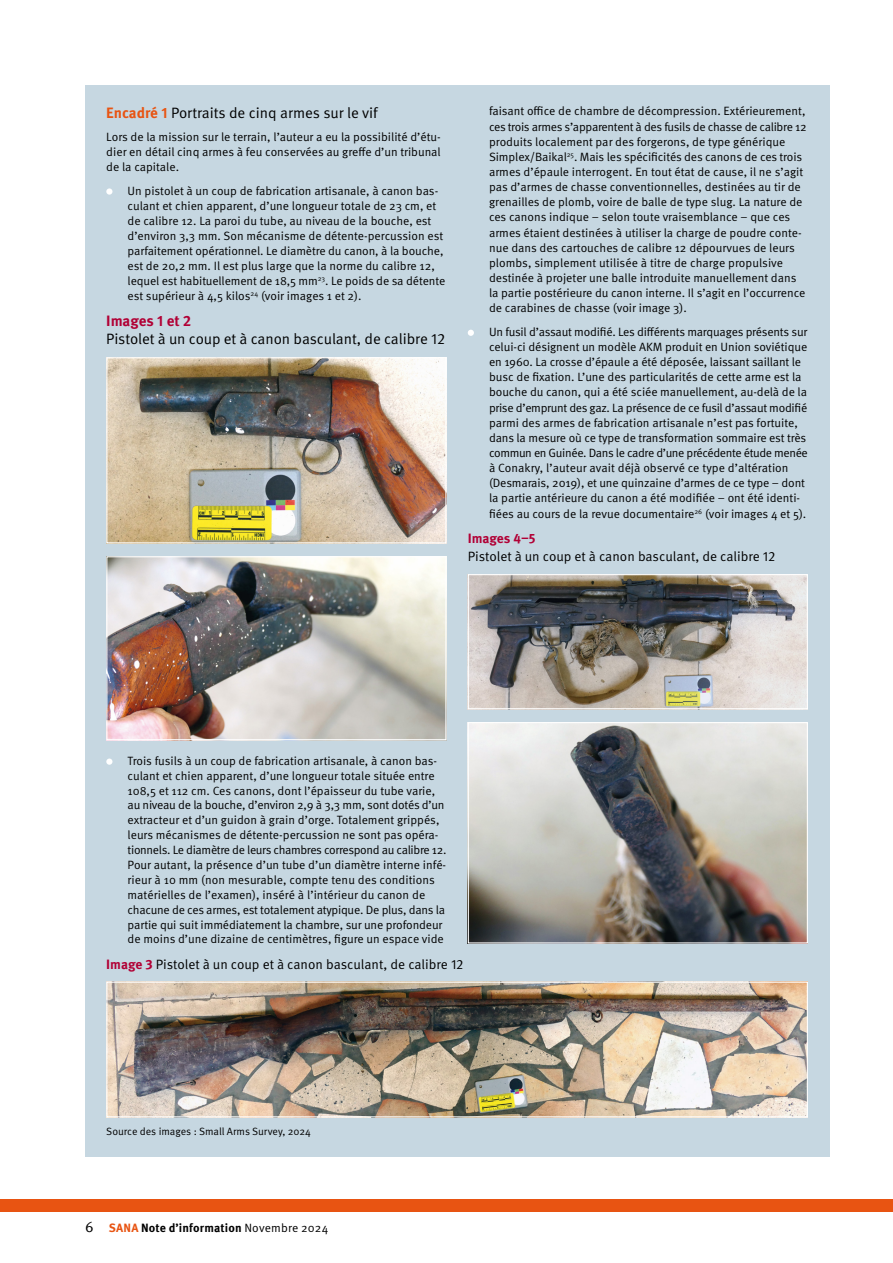
<style>
.page{position:relative;width:893px;height:1263px;background:#fff}
.page>*{position:absolute;margin:0;border:0;box-sizing:border-box;transform-origin:0 0}
.t1{font:15px "Meta Pro Norm";letter-spacing:-.005em;color:#000}
.t2{font:700 15px "Meta Pro";letter-spacing:-.005em;color:#b10035}
.t3{font:13.5px "Meta Pro Norm";letter-spacing:-.005em;color:#000}
.t4{font:700 13.5px "Meta Pro";letter-spacing:-.005em;color:#b10035}
.t5{font:12px/15.1px "Meta Pro Norm";letter-spacing:-.005em;color:#000}
.t6{font:700 12px "Meta Pro";letter-spacing:.01em;color:#000}
.t7{font:10.5px "Meta Pro Norm";color:#000}
.s1{font-family:"Meta Pro";font-weight:700;color:#e85412}
.s2{font-family:"Meta Pro";font-weight:700;color:#b10035}
.s3{font-family:"Meta Pro Norm";font-weight:400;font-size:15px}
.s4{color:#e85412}
.s5{font-family:"Meta Pro Norm";font-weight:400}
</style>
<div class="page">
<div style="left:0;top:1199px;width:893px;height:13px;background:#e85412"></div>
<div style="left:85px;top:85px;width:744px;height:1072px;background:#c6d7e1"></div>
<div style="left:106px;top:188px;width:6px;height:7px;background:#fff;border-radius:50%"></div>
<div style="left:106px;top:758px;width:6px;height:7px;background:#fff;border-radius:50%"></div>
<svg style="left:468px;top:330px;width:6px;height:6px"></svg>
<img style="left:108px;top:983px;width:698px;height:132px">
<div style="left:106px;top:981px;width:702px;height:136px;border:1px solid #fff"></div>
<img style="left:470px;top:576px;width:336px;height:131px">
<div style="left:468px;top:574px;width:340px;height:135px;border:1px solid #fff"></div>
<img style="left:108px;top:359px;width:336px;height:182px">
<div style="left:106px;top:357px;width:340px;height:186px;border:1px solid #fff"></div>
<img style="left:108px;top:558px;width:336px;height:180px">
<div style="left:106px;top:556px;width:340px;height:184px;border:1px solid #fff"></div>
<img style="left:470px;top:724px;width:336px;height:217px">
<div style="left:468px;top:722px;width:340px;height:221px;border:1px solid #fff"></div>
<p class="t1" style="left:106px;top:101px;width:273px"><span class="s1">Encadré 1</span> Portraits de cinq armes sur le vif</p>
<p class="t5" style="left:106px;top:129px;width:336px;text-align:justify">Lors de la mission sur le terrain, l’auteur a eu la possibilité d’étu&shy;dier en détail cinq armes à feu conservées au greffe d’un tribunal de la capitale.</p>
<p class="t5" style="left:128px;top:182px;width:319px">Un pistolet à un coup de fabrication artisanale, à canon bas&shy;culant et chien apparent, d’une longueur totale de 23 cm, et de calibre 12. La paroi du tube, au niveau de la bouche, est d’environ 3,3 mm. Son mécanisme de détente-percussion est parfaitement opérationnel. Le diamètre du canon, à la bouche, est de 20,2 mm. Il est plus large que la norme du calibre 12, lequel est habituellement de 18,5 mm<sup>23</sup>. Le poids de sa détente est supérieur à 4,5 kilos<sup>24</sup> (voir images 1 et 2).</p>
<p class="t2" style="left:106px;top:309px;width:87px">Images 1 et 2</p>
<p class="t1" style="left:106px;top:328px;width:340px">Pistolet à un coup et à canon basculant, de calibre 12</p>
<p class="t5" style="left:489px;top:103px;width:319px">faisant office de chambre de décompression. Extérieurement, ces trois armes s’apparentent à des fusils de chasse de calibre 12 produits localement par des forgerons, de type générique Simplex/Baikal<sup>25</sup>. Mais les spécificités des canons de ces trois armes d’épaule interrogent. En tout état de cause, il ne s’agit pas d’armes de chasse conventionnelles, destinées au tir de grenailles de plomb, voire de balle de type slug. La nature de ces canons indique – selon toute vraisemblance – que ces armes étaient destinées à utiliser la charge de poudre conte&shy;nue dans des cartouches de calibre 12 dépourvues de leurs plombs, simplement utilisée à titre de charge propulsive destinée à projeter une balle introduite manuellement dans la partie postérieure du canon interne. Il s’agit en l’occurrence de carabines de chasse (voir image 3).</p>
<p class="t5" style="left:489px;top:323px;width:320px">Un fusil d’assaut modifié. Les différents marquages présents sur celui-ci désignent un modèle AKM produit en Union soviétique en 1960. La crosse d’épaule a été déposée, laissant saillant le busc de fixation. L’une des particularités de cette arme est la bouche du canon, qui a été sciée manuellement, au-delà de la prise d’emprunt des gaz. La présence de ce fusil d’assaut modifié parmi des armes de fabrication artisanale n’est pas fortuite, dans la mesure où ce type de transformation sommaire est très commun en Guinée. Dans le cadre d’une précédente étude menée à Conakry, l’auteur avait déjà observé ce type d’altération (Desmarais, 2019), et une quinzaine d’armes de ce type – dont la partie antérieure du canon a été modifiée – ont été identi&shy;fiées au cours de la revue documentaire<sup>26</sup> (voir images 4 et 5).</p>
<p class="t4" style="left:468px;top:528px;width:69px">Images 4–5</p>
<p class="t3" style="left:468px;top:546px;width:309px">Pistolet à un coup et à canon basculant, de calibre 12</p>
<p class="t5" style="left:128px;top:752px;width:320px">Trois fusils à un coup de fabrication artisanale, à canon bas&shy;culant et chien apparent, d’une longueur totale située entre 108,5 et 112 cm. Ces canons, dont l’épaisseur du tube varie, au niveau de la bouche, d’environ 2,9 à 3,3 mm, sont dotés d’un extracteur et d’un guidon à grain d’orge. Totalement grippés, leurs mécanismes de détente-percussion ne sont pas opéra&shy;tionnels. Le diamètre de leurs chambres correspond au calibre 12.<br>Pour autant, la présence d’un tube d’un diamètre interne infé&shy;rieur à 10 mm (non mesurable, compte tenu des conditions matérielles de l’examen), inséré à l’intérieur du canon de chacune de ces armes, est totalement atypique. De plus, dans la partie qui suit immédiatement la chambre, sur une profondeur de moins d’une dizaine de centimètres, figure un espace vide</p>
<p class="t3" style="left:106px;top:954px;width:359px"><span class="s2">Image 3</span> Pistolet à un coup et à canon basculant, de calibre 12</p>
<p class="t7" style="left:106px;top:1124px;width:206px">Source des images : Small Arms Survey, 2024</p>
<p class="t6" style="left:85px;top:1218px;width:245px"><span class="s3">6</span> <span class="s4">SANA</span> Note d’information <span class="s5">Novembre 2024</span></p>
</div>
